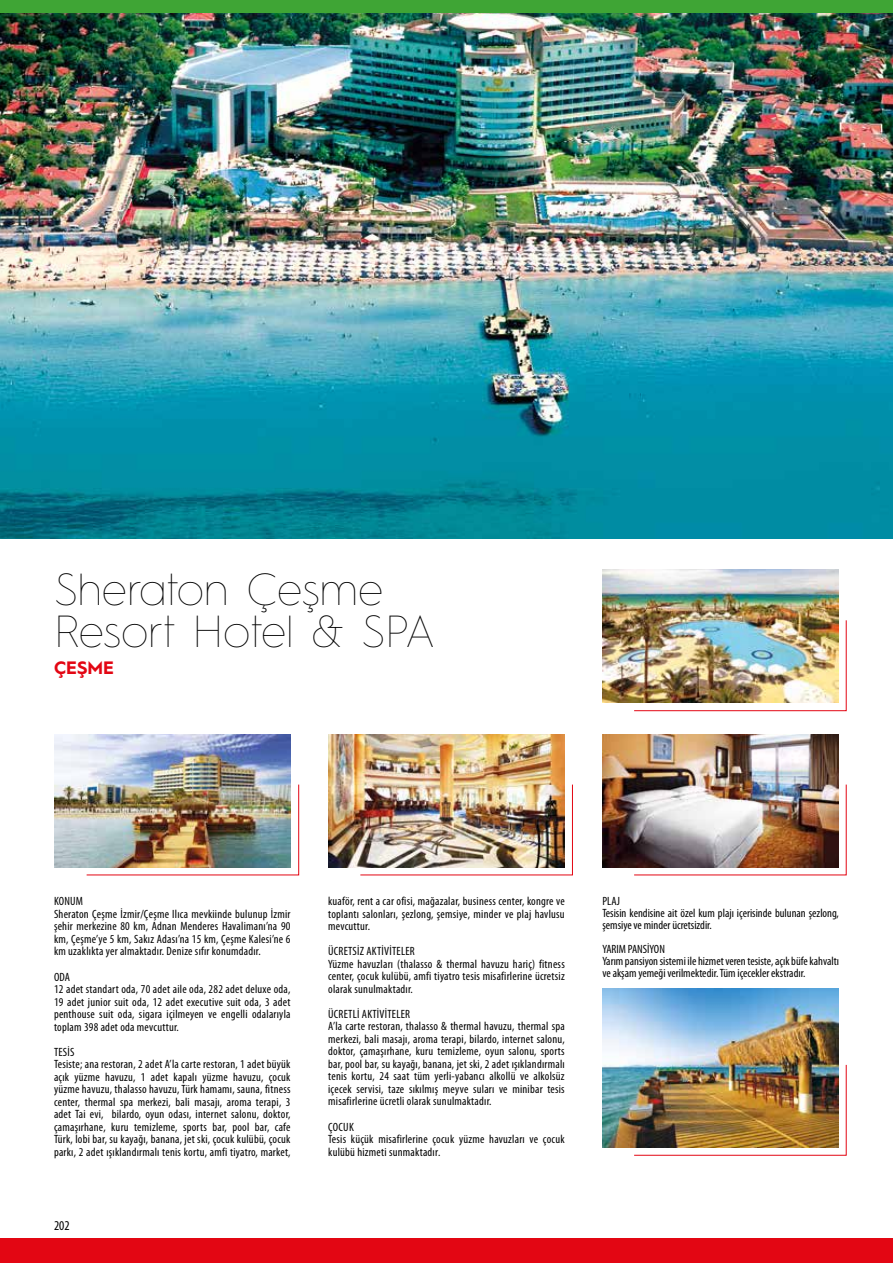
<style>
.page{position:relative;width:893px;height:1263px;background:#fff}
.page>*{position:absolute;margin:0;border:0;box-sizing:border-box;transform-origin:0 0}
.t1{font:100 45px/42px "Hurme Geometric Sans 1";color:#000}
.t2{font:700 18px "Hurme Geometric Sans 1";color:#e30613}
.t3{font:condensed 13.5px "Myriad Pro";color:#000}
.t4{font:condensed 12px/12.5px "Myriad Pro";letter-spacing:.02em;color:#000}
.t5{font:condensed 12px/12px "Myriad Pro";color:#000}
</style>
<div class="page">
<img style="left:54px;top:735px;width:237px;height:132px">
<img style="left:328px;top:735px;width:237px;height:132px">
<img style="left:602px;top:570px;width:237px;height:132px">
<img style="left:602px;top:735px;width:237px;height:132px">
<img style="left:602px;top:989px;width:237px;height:158px">
<img style="left:633px;top:620px;width:214px;height:91px">
<img style="left:633px;top:784px;width:214px;height:92px">
<img style="left:633px;top:1064px;width:214px;height:92px">
<img style="left:360px;top:784px;width:213px;height:92px">
<img style="left:86px;top:784px;width:213px;height:92px">
<img style="left:0;top:13px;width:893px;height:525px">
<div style="left:0;top:1238px;width:893px;height:25px;background:#e30613"></div>
<div style="left:0;top:0;width:893px;height:13px;background:#3fa535"></div>
<h1 class="t1" style="left:54px;top:566px;width:382px">Sheraton Çeşme<br>Resort Hotel &amp; SPA</h1>
<h2 class="t2" style="left:54px;top:655px;width:62px">ÇEŞME</h2>
<p class="t4" style="left:54px;top:895px;width:238px">KONUM<br>Sheraton Çeşme İzmir/Çeşme Ilıca mevkiinde bulunup İzmir şehir merkezine 80 km, Adnan Menderes Havalimanı’na 90 km, Çeşme’ye 5 km, Sakız Adası’na 15 km, Çeşme Kalesi’ne 6 km uzaklıkta yer almaktadır. Denize sıfır konumdadır.</p>
<p class="t4" style="left:54px;top:970px;width:238px">ODA<br>12 adet standart oda, 70 adet aile oda, 282 adet deluxe oda, 19 adet junior suit oda, 12 adet executive suit oda, 3 adet penthouse suit oda, sigara içilmeyen ve engelli odalarıyla toplam 398 adet oda mevcuttur.</p>
<p class="t4" style="left:54px;top:1045px;width:238px">TESİS<br>Tesiste; ana restoran, 2 adet A’la carte restoran, 1 adet büyük açık yüzme havuzu, 1 adet kapalı yüzme havuzu, çocuk yüzme havuzu, thalasso havuzu, Türk hamamı, sauna, fitness center, thermal spa merkezi, bali masajı, aroma terapi, 3 adet Tai evi, bilardo, oyun odası, internet salonu, doktor, çamaşırhane, kuru temizleme, sports bar, pool bar, cafe Türk, lobi bar, su kayağı, banana, jet ski, çocuk kulübü, çocuk parkı, 2 adet ışıklandırmalı tenis kortu, amfi tiyatro, market,</p>
<p class="t3" style="left:54px;top:1217px;width:17px">202</p>
<p class="t4" style="left:328px;top:895px;width:238px;text-align:justify">kuaför, rent a car ofisi, mağazalar, business center, kongre ve toplantı salonları, şezlong, şemsiye, minder ve plaj havlusu mevcuttur.</p>
<p class="t4" style="left:328px;top:945px;width:238px">ÜCRETSİZ AKTİVİTELER<br>Yüzme havuzları (thalasso &amp; thermal havuzu hariç) fitness center, çocuk kulübü, amfi tiyatro tesis misafirlerine ücretsiz olarak sunulmaktadır.</p>
<p class="t4" style="left:328px;top:1007px;width:238px">ÜCRETLİ AKTİVİTELER<br>A’la carte restoran, thalasso &amp; thermal havuzu, thermal spa merkezi, bali masajı, aroma terapi, bilardo, internet salonu, doktor, çamaşırhane, kuru temizleme, oyun salonu, sports bar, pool bar, su kayağı, banana, jet ski, 2 adet ışıklandırmalı tenis kortu, 24 saat tüm yerli-yabancı alkollü ve alkolsüz içecek servisi, taze sıkılmış meyve suları ve minibar tesis misafirlerine ücretli olarak sunulmaktadır.</p>
<p class="t4" style="left:328px;top:1120px;width:238px">ÇOCUK<br>Tesis küçük misafirlerine çocuk yüzme havuzları ve çocuk kulübü hizmeti sunmaktadır.</p>
<p class="t5" style="left:602px;top:895px;width:238px">PLAJ<br>Tesisin kendisine ait özel kum plajı içerisinde bulunan şezlong, şemsiye ve minder ücretsizdir.</p>
<p class="t5" style="left:602px;top:943px;width:238px">YARIM PANSİYON<br>Yarım pansiyon sistemi ile hizmet veren tesiste, açık büfe kahvaltı ve akşam yemeği verilmektedir. Tüm içecekler ekstradır.</p>
</div>
